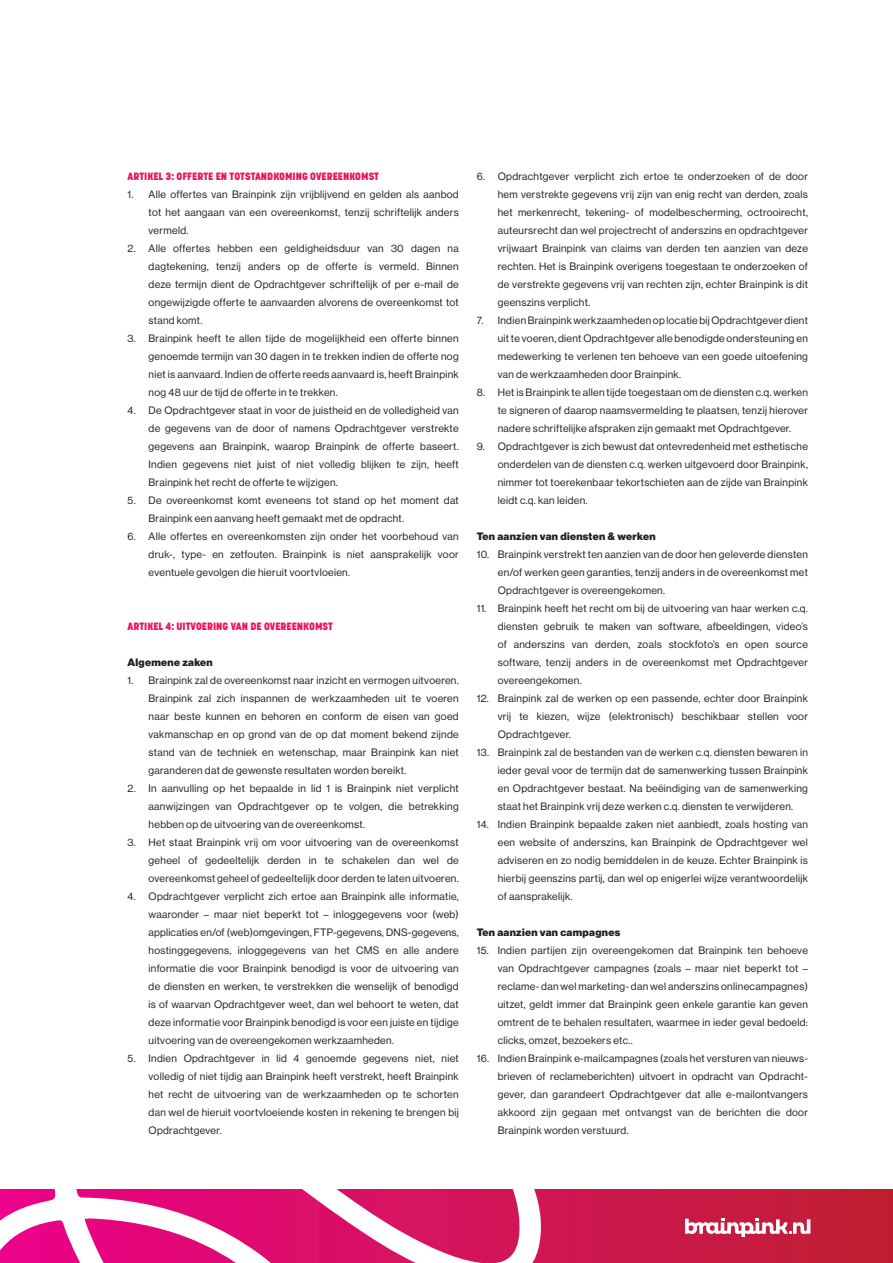
<style>
.page{position:relative;width:893px;height:1263px;background:#fff}
.page>*{position:absolute;margin:0;border:0;box-sizing:border-box;transform-origin:0 0}
.PT{font:10.5px/18px "N Haas Grotesk DS Pro 55 Rg";letter-spacing:.03em;color:#231f20;text-align:justify}
.TK_Klein_10pt{font:800 10.5px "Korolev";color:#ed115e}
.PT-2{font:10.5px "N Haas Grotesk DS Pro 95 Blk";letter-spacing:.03em;color:#231f20}
</style>
<div class="page">
<svg style="left:0;top:1189px;width:893px;height:74px"></svg>
<svg style="left:675px;top:1216px;width:161px;height:23px"></svg>
<p class="TK_Klein_10pt" style="left:128px;top:170px;width:253px">ARTIKEL 3: OFFERTE EN TOTSTANDKOMING OVEREENKOMST</p>
<p class="PT" style="left:149px;top:185px;width:312px;text-indent:-21px">1. Alle offertes van Brainpink zijn vrijblijvend en gelden als aanbod tot het aangaan van een overeenkomst, tenzij schriftelijk anders vermeld.</p>
<p class="PT" style="left:149px;top:239px;width:312px;text-indent:-21px">2. Alle offertes hebben een geldigheidsduur van 30 dagen na dagtekening, tenzij anders op de offerte is vermeld. Binnen deze termijn dient de Opdrachtgever schriftelijk of per e-mail de ongewijzigde offerte te aanvaarden alvorens de overeenkomst tot stand komt.</p>
<p class="PT" style="left:149px;top:329px;width:312px;text-indent:-21px">3. Brainpink heeft te allen tijde de mogelijkheid een offerte binnen genoemde termijn van 30 dagen in te trekken indien de offerte nog niet is aanvaard. Indien de offerte reeds aanvaard is, heeft Brainpink nog 48 uur de tijd de offerte in te trekken.</p>
<p class="PT" style="left:149px;top:401px;width:312px;text-indent:-21px">4. De Opdrachtgever staat in voor de juistheid en de volledigheid van de gegevens van de door of namens Opdrachtgever verstrekte gegevens aan Brainpink, waarop Brainpink de offerte baseert.<br>Indien gegevens niet juist of niet volledig blijken te zijn, heeft Brainpink het recht de offerte te wijzigen.</p>
<p class="PT" style="left:149px;top:491px;width:312px;text-indent:-21px">5. De overeenkomst komt eveneens tot stand op het moment dat<br>Brainpink een aanvang heeft gemaakt met de opdracht.</p>
<p class="PT" style="left:149px;top:527px;width:312px;text-indent:-21px">6. Alle offertes en overeenkomsten zijn onder het voorbehoud van druk-, type- en zetfouten. Brainpink is niet aansprakelijk voor eventuele gevolgen die hieruit voortvloeien.</p>
<p class="TK_Klein_10pt" style="left:128px;top:620px;width:207px">ARTIKEL 4: UITVOERING VAN DE OVEREENKOMST</p>
<p class="PT-2" style="left:128px;top:656px;width:87px">Algemene zaken</p>
<p class="PT" style="left:149px;top:671px;width:312px;text-indent:-21px">1. Brainpink zal de overeenkomst naar inzicht en vermogen uitvoeren.<br>Brainpink zal zich inspannen de werkzaamheden uit te voeren naar beste kunnen en behoren en conform de eisen van goed vakmanschap en op grond van de op dat moment bekend zijnde stand van de techniek en wetenschap, maar Brainpink kan niet garanderen dat de gewenste resultaten worden bereikt.</p>
<p class="PT" style="left:149px;top:779px;width:312px;text-indent:-21px">2. In aanvulling op het bepaalde in lid 1 is Brainpink niet verplicht aanwijzingen van Opdrachtgever op te volgen, die betrekking hebben op de uitvoering van de overeenkomst.</p>
<p class="PT" style="left:149px;top:833px;width:312px;text-indent:-21px">3. Het staat Brainpink vrij om voor uitvoering van de overeenkomst geheel of gedeeltelijk derden in te schakelen dan wel de overeenkomst geheel of gedeeltelijk door derden te laten uitvoeren.</p>
<p class="PT" style="left:149px;top:887px;width:312px;text-indent:-21px">4. Opdrachtgever verplicht zich ertoe aan Brainpink alle informatie, waaronder – maar niet beperkt tot – inloggegevens voor (web) applicaties en/of (web)omgevingen, FTP-gegevens, DNS-gegevens, hostinggegevens, inloggegevens van het CMS en alle andere informatie die voor Brainpink benodigd is voor de uitvoering van de diensten en werken, te verstrekken die wenselijk of benodigd is of waarvan Opdrachtgever weet, dan wel behoort te weten, dat deze informatie voor Brainpink benodigd is voor een juiste en tijdige uitvoering van de overeengekomen werkzaamheden.</p>
<p class="PT" style="left:149px;top:1049px;width:312px;text-indent:-21px">5. Indien Opdrachtgever in lid 4 genoemde gegevens niet, niet volledig of niet tijdig aan Brainpink heeft verstrekt, heeft Brainpink het recht de uitvoering van de werkzaamheden op te schorten dan wel de hieruit voortvloeiende kosten in rekening te brengen bij Opdrachtgever.</p>
<p class="PT" style="left:498px;top:167px;width:312px;text-indent:-21px">6. Opdrachtgever verplicht zich ertoe te onderzoeken of de door hem verstrekte gegevens vrij zijn van enig recht van derden, zoals het merkenrecht, tekening- of modelbescherming, octrooirecht, auteursrecht dan wel projectrecht of anderszins en opdrachtgever vrijwaart Brainpink van claims van derden ten aanzien van deze rechten. Het is Brainpink overigens toegestaan te onderzoeken of de verstrekte gegevens vrij van rechten zijn, echter Brainpink is dit geenszins verplicht.</p>
<p class="PT" style="left:498px;top:311px;width:312px;text-indent:-21px">7. Indien Brainpink werkzaamheden op locatie bij Opdrachtgever dient uit te voeren, dient Opdrachtgever alle benodigde ondersteuning en medewerking te verlenen ten behoeve van een goede uitoefening van de werkzaamheden door Brainpink.</p>
<p class="PT" style="left:498px;top:383px;width:312px;text-indent:-21px">8. Het is Brainpink te allen tijde toegestaan om de diensten c.q. werken te signeren of daarop naamsvermelding te plaatsen, tenzij hierover nadere schriftelijke afspraken zijn gemaakt met Opdrachtgever.</p>
<p class="PT" style="left:498px;top:437px;width:312px;text-indent:-21px">9. Opdrachtgever is zich bewust dat ontevredenheid met esthetische onderdelen van de diensten c.q. werken uitgevoerd door Brainpink, nimmer tot toerekenbaar tekortschieten aan de zijde van Brainpink leidt c.q. kan leiden.</p>
<p class="PT-2" style="left:477px;top:530px;width:180px">Ten aanzien van diensten &amp; werken</p>
<p class="PT" style="left:498px;top:545px;width:312px;text-indent:-21px">10. Brainpink verstrekt ten aanzien van de door hen geleverde diensten en/of werken geen garanties, tenzij anders in de overeenkomst met Opdrachtgever is overeengekomen.</p>
<p class="PT" style="left:498px;top:599px;width:312px;text-indent:-21px">11. Brainpink heeft het recht om bij de uitvoering van haar werken c.q. diensten gebruik te maken van software, afbeeldingen, video’s of anderszins van derden, zoals stockfoto’s en open source software, tenzij anders in de overeenkomst met Opdrachtgever overeengekomen.</p>
<p class="PT" style="left:498px;top:689px;width:312px;text-indent:-21px">12. Brainpink zal de werken op een passende, echter door Brainpink vrij te kiezen, wijze (elektronisch) beschikbaar stellen voor Opdrachtgever.</p>
<p class="PT" style="left:498px;top:743px;width:312px;text-indent:-21px">13. Brainpink zal de bestanden van de werken c.q. diensten bewaren in ieder geval voor de termijn dat de samenwerking tussen Brainpink en Opdrachtgever bestaat. Na beëindiging van de samenwerking staat het Brainpink vrij deze werken c.q. diensten te verwijderen.</p>
<p class="PT" style="left:498px;top:815px;width:312px;text-indent:-21px">14. Indien Brainpink bepaalde zaken niet aanbiedt, zoals hosting van een website of anderszins, kan Brainpink de Opdrachtgever wel adviseren en zo nodig bemiddelen in de keuze. Echter Brainpink is hierbij geenszins partij, dan wel op enigerlei wijze verantwoordelijk of aansprakelijk.</p>
<p class="PT-2" style="left:477px;top:926px;width:145px">Ten aanzien van campagnes</p>
<p class="PT" style="left:498px;top:941px;width:312px;text-indent:-21px">15. Indien partijen zijn overeengekomen dat Brainpink ten behoeve van Opdrachtgever campagnes (zoals – maar niet beperkt tot – reclame- dan wel marketing- dan wel anderszins onlinecampagnes) uitzet, geldt immer dat Brainpink geen enkele garantie kan geven omtrent de te behalen resultaten, waarmee in ieder geval bedoeld: clicks, omzet, bezoekers etc..</p>
<p class="PT" style="left:498px;top:1049px;width:312px;text-indent:-21px">16. Indien Brainpink e-mailcampagnes (zoals het versturen van nieuws&shy;brieven of reclameberichten) uitvoert in opdracht van Opdracht&shy;gever, dan garandeert Opdrachtgever dat alle e-mailontvangers akkoord zijn gegaan met ontvangst van de berichten die door Brainpink worden verstuurd.</p>
</div>
